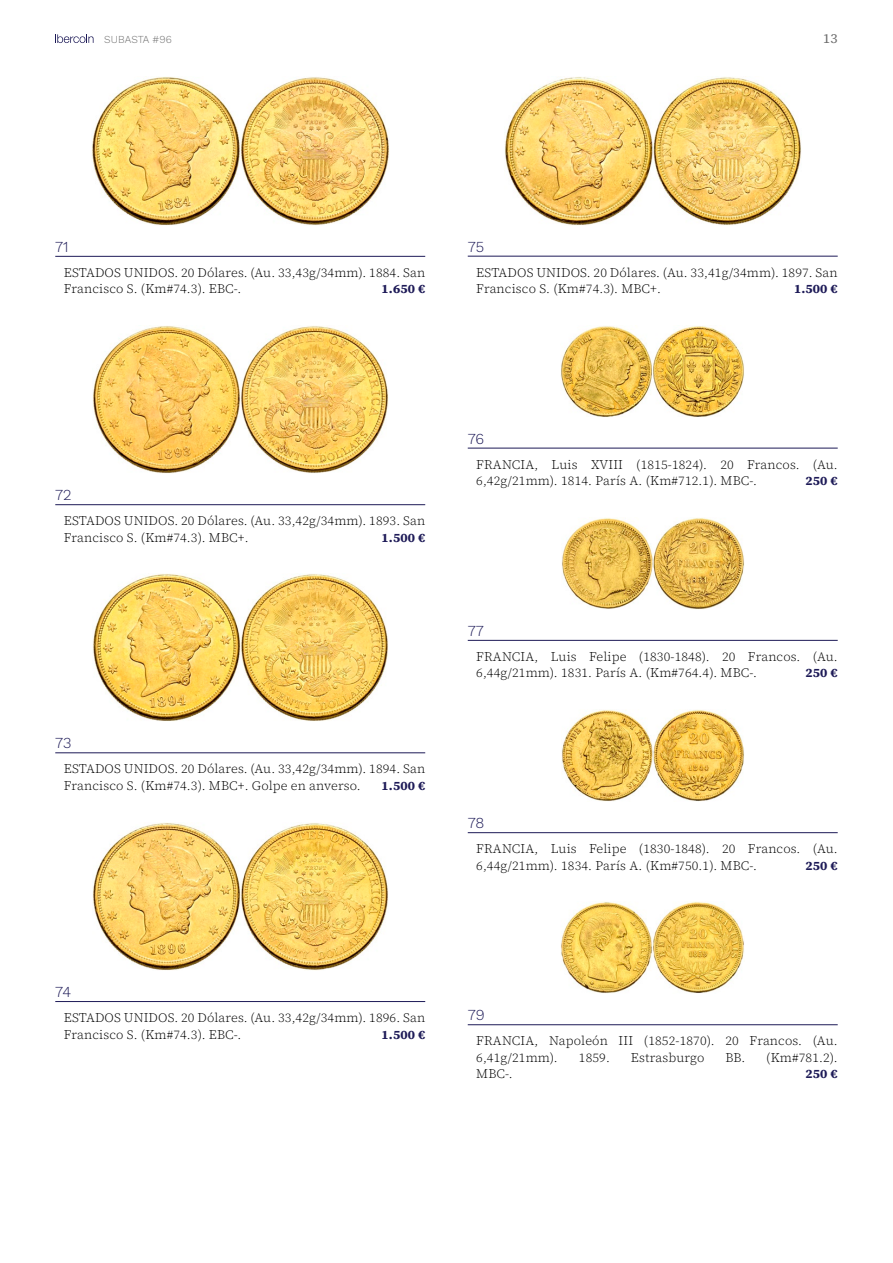
<style>
.page{position:relative;width:893px;height:1263px;background:#fff}
.page>*{position:absolute;margin:0;border:0;box-sizing:border-box;transform-origin:0 0}
.t1{font:300 15px "Work Sans";color:#1d1a57}
.t2{font:13.5px "Source Serif 4";color:#6e6e6e}
.t3{font:300 12.75px/16.5px "Source Serif 4";letter-spacing:.01em;color:#000}
.t4{font:700 12.75px "Source Serif 4";letter-spacing:.01em;color:#1d1a57}
.t5{font:300 10.5px "Work Sans";color:#6e6e6e}
</style>
<div class="page">
<hr style="left:55px;top:256px;width:370px;height:1px;background:#1d1a57">
<hr style="left:55px;top:504px;width:370px;height:1px;background:#1d1a57">
<hr style="left:55px;top:752px;width:370px;height:1px;background:#1d1a57">
<hr style="left:55px;top:1001px;width:370px;height:1px;background:#1d1a57">
<img style="left:92px;top:77px;width:297px;height:148px">
<img style="left:93px;top:326px;width:295px;height:148px">
<img style="left:93px;top:574px;width:295px;height:147px">
<img style="left:92px;top:822px;width:296px;height:148px">
<hr style="left:468px;top:256px;width:370px;height:1px;background:#1d1a57">
<hr style="left:468px;top:448px;width:370px;height:1px;background:#1d1a57">
<hr style="left:468px;top:640px;width:370px;height:1px;background:#1d1a57">
<hr style="left:468px;top:832px;width:370px;height:1px;background:#1d1a57">
<hr style="left:468px;top:1024px;width:370px;height:1px;background:#1d1a57">
<img style="left:504px;top:77px;width:297px;height:148px">
<img style="left:561px;top:326px;width:183px;height:91px">
<img style="left:561px;top:518px;width:183px;height:91px">
<img style="left:561px;top:710px;width:183px;height:92px">
<img style="left:561px;top:902px;width:183px;height:91px">
<svg style="left:55px;top:34px;width:39px;height:9px"></svg>
<p class="t5" style="left:104px;top:32px;width:69px">SUBASTA #96</p>
<p class="t2" style="left:823px;top:30px;width:16px">13</p>
<p class="t1" style="left:55px;top:236px;width:15px">71</p>
<p class="t3" style="left:64px;top:264px;width:363px">ESTADOS UNIDOS. 20 Dólares. (Au. 33,43g/34mm). 1884. San<br>Francisco S. (Km#74.3). EBC-.</p>
<p class="t4" style="left:381px;top:280px;width:45px">1.650 €</p>
<p class="t1" style="left:468px;top:236px;width:18px">75</p>
<p class="t3" style="left:476px;top:264px;width:363px">ESTADOS UNIDOS. 20 Dólares. (Au. 33,41g/34mm). 1897. San<br>Francisco S. (Km#74.3). MBC+.</p>
<p class="t4" style="left:794px;top:280px;width:45px">1.500 €</p>
<p class="t1" style="left:55px;top:484px;width:18px">72</p>
<p class="t3" style="left:64px;top:513px;width:363px">ESTADOS UNIDOS. 20 Dólares. (Au. 33,42g/34mm). 1893. San<br>Francisco S. (Km#74.3). MBC+.</p>
<p class="t4" style="left:381px;top:529px;width:45px">1.500 €</p>
<p class="t1" style="left:55px;top:732px;width:18px">73</p>
<p class="t3" style="left:64px;top:761px;width:363px">ESTADOS UNIDOS. 20 Dólares. (Au. 33,42g/34mm). 1894. San<br>Francisco S. (Km#74.3). MBC+. Golpe en anverso.</p>
<p class="t4" style="left:381px;top:777px;width:45px">1.500 €</p>
<p class="t1" style="left:468px;top:427px;width:18px">76</p>
<p class="t3" style="left:476px;top:456px;width:363px">FRANCIA, Luis XVIII (1815-1824). 20 Francos. (Au.<br>6,42g/21mm). 1814. París A. (Km#712.1). MBC-.</p>
<p class="t4" style="left:805px;top:472px;width:34px">250 €</p>
<p class="t1" style="left:468px;top:620px;width:17px">77</p>
<p class="t3" style="left:476px;top:648px;width:363px">FRANCIA, Luis Felipe (1830-1848). 20 Francos. (Au.<br>6,44g/21mm). 1831. París A. (Km#764.4). MBC-.</p>
<p class="t4" style="left:805px;top:664px;width:34px">250 €</p>
<p class="t1" style="left:468px;top:812px;width:18px">78</p>
<p class="t3" style="left:476px;top:841px;width:363px">FRANCIA, Luis Felipe (1830-1848). 20 Francos. (Au.<br>6,44g/21mm). 1834. París A. (Km#750.1). MBC-.</p>
<p class="t4" style="left:805px;top:857px;width:34px">250 €</p>
<p class="t1" style="left:55px;top:981px;width:17px">74</p>
<p class="t3" style="left:64px;top:1010px;width:363px">ESTADOS UNIDOS. 20 Dólares. (Au. 33,42g/34mm). 1896. San<br>Francisco S. (Km#74.3). EBC-.</p>
<p class="t4" style="left:381px;top:1025px;width:45px">1.500 €</p>
<p class="t1" style="left:468px;top:1004px;width:18px">79</p>
<p class="t3" style="left:476px;top:1033px;width:363px">FRANCIA, Napoleón III (1852-1870). 20 Francos. (Au.<br>6,41g/21mm).</p>
<p class="t3" style="left:579px;top:1049px;width:32px">1859.</p>
<p class="t3" style="left:631px;top:1049px;width:75px">Estrasburgo</p>
<p class="t3" style="left:726px;top:1049px;width:114px">BB. (Km#781.2).</p>
<p class="t3" style="left:476px;top:1066px;width:38px">MBC-.</p>
<p class="t4" style="left:805px;top:1065px;width:34px">250 €</p>
</div>
